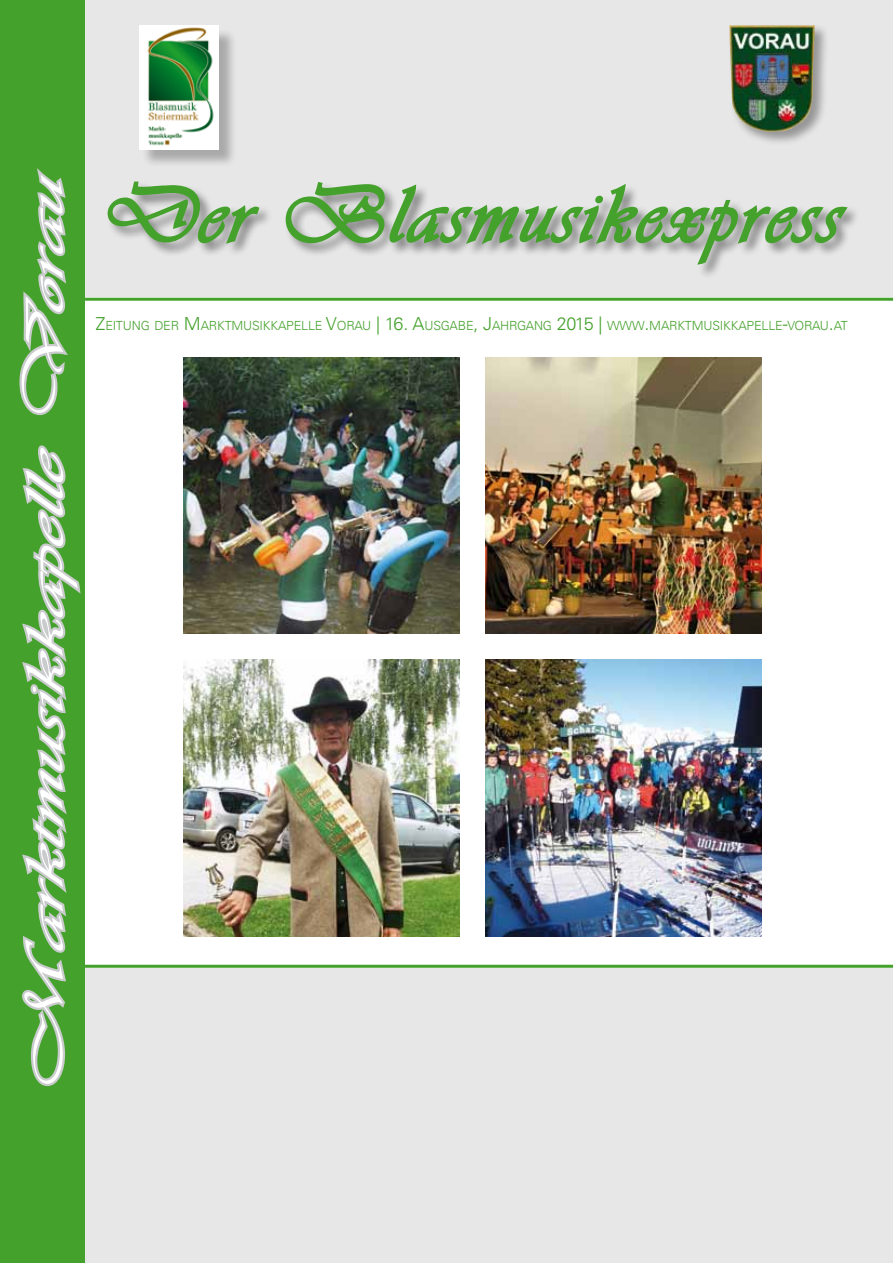
<style>
.page{position:relative;width:893px;height:1263px;background:#fff}
.page>*{position:absolute;margin:0;border:0;box-sizing:border-box;transform-origin:0 0}
.t1{font:81px "Vivaldi";letter-spacing:.06em;color:#44a12b;scale:1.04 1}
.t2{font:55.5px "Vivaldi";color:#fff;scale:1.78 1}
.t3{font:300 12.6px "Univers LT";letter-spacing:-.015em;color:#44a12b}
.s1{font-size:18px}
</style>
<div class="page">
<div style="left:83px;top:968px;width:810px;height:295px;background:#e7e7e8"></div>
<div style="left:85px;top:0;width:808px;height:297px;background:#e7e7e8"></div>
<div style="left:0;top:0;width:85px;height:1263px;background:#44a12b"></div>
<div style="left:728px;top:24px;width:101px;height:122px;background:#000;opacity:.35"></div>
<img style="left:729px;top:26px;width:86px;height:106px">
<svg style="left:22px;top:445px;width:59px;height:641px"></svg>
<svg style="left:19px;top:168px;width:49px;height:248px"></svg>
<svg style="left:107px;top:181px;width:154px;height:65px"></svg>
<svg style="left:285px;top:182px;width:565px;height:85px"></svg>
<hr style="left:77px;top:965px;width:816px;height:3px;background:#44a12b">
<hr style="left:76px;top:298px;width:817px;height:3px;background:#44a12b">
<div style="left:141px;top:28px;width:96px;height:140px;background:#000;opacity:.27"></div>
<img style="left:139px;top:26px;width:80px;height:124px">
<img style="left:183px;top:357px;width:277px;height:277px">
<img style="left:485px;top:357px;width:276px;height:277px">
<img style="left:183px;top:660px;width:277px;height:276px">
<img style="left:485px;top:660px;width:276px;height:276px">
<h2 class="t2" style="left:13px;top:1084px;width:513px;rotate:-90deg">Marktmusikkapelle Vorau</h2>
<h1 class="t1" style="left:101px;top:168px;width:711px">Der Blasmusikexpress</h1>
<p class="t3" style="left:96px;top:318px;width:754px"><span class="s1">Z</span>EITUNG DER <span class="s1">M</span>ARKTM USIKKAPELLE <span class="s1">V</span>ORAU <span class="s1">| 16. A</span>USGABE<span class="s1">, J</span>AHRGANG <span class="s1">2015 |</span> WWW<span class="s1">.</span>MARKTM USIKKAPELLE<span class="s1">-</span>VORAU<span class="s1">.</span>AT</p>
</div>
